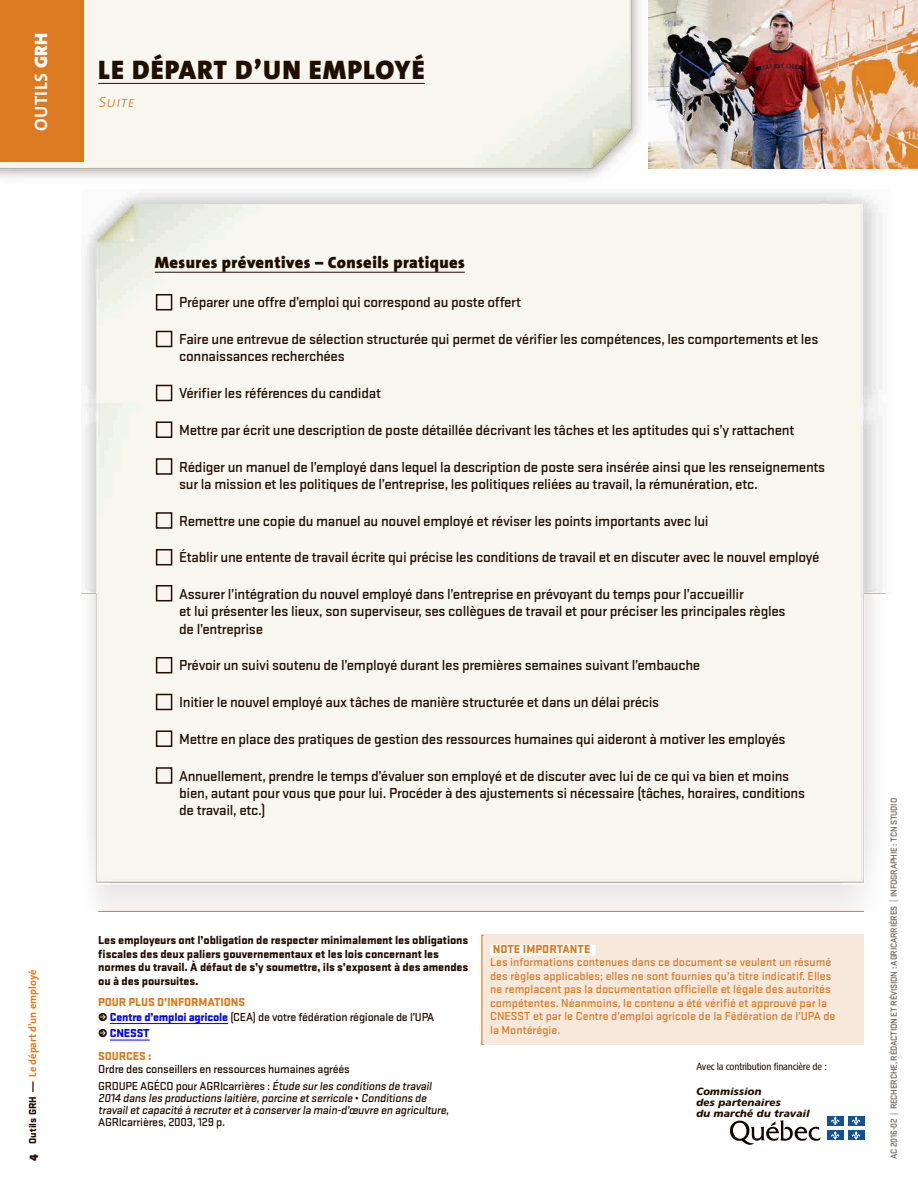
<style>
.page{position:relative;width:918px;height:1188px;background:#fff}
.page>*{position:absolute;margin:0;border:0;box-sizing:border-box;transform-origin:0 0}
.t1{font:900 27px "The Sans";letter-spacing:.04em;color:#200e00}
.t2{font:700 18px "The Sans";letter-spacing:.015em;color:#fff}
.t3{font:900 16.5px "The Sans";letter-spacing:.025em;color:#200e00}
.t4{font:500 15px/17.2px "Stratum 1";letter-spacing:-.02em;color:#200e00}
.t5{font:italic 15px "The Sans Light Caps";color:#dc7a21}
.t6{font:500 12px/12px "Stratum 1";letter-spacing:-.02em;color:#200e00}
.t7{font:500 12px/13.5px "Stratum 1";color:#dc7a21}
.t8{font:900 12px/13.5px "Stratum 1";letter-spacing:-.01em;color:#200e00}
.t9{font:900 12px/22.5px "Stratum 1";letter-spacing:-.01em;color:#dc7a21}
.t10{font:10.5px/11.4px "Chaloult Gras Italique";color:#200e00}
.t11{font:10.5px "Chaloult Cond";letter-spacing:-.02em;color:#200e00}
.t12{font:700 10.5px "The Sans";color:#dc7a21}
.t13{font:500 9px "Stratum 1";letter-spacing:-.02em;color:#625d58}
.s1{font-weight:900}
.s2{font-weight:900;font-size:12px;color:#200e00}
.s3{font-family:"Stratum 1";font-weight:900;color:#200e00}
.s4{color:#200e00}
.s5{font-weight:900;color:#dc7a21}
.s6{font-weight:900;color:#00f}
.s7{font-weight:500;color:#200e00}
.s8{color:#00f}
</style>
<div class="page">
<div style="left:481px;top:935px;width:383px;height:110px;background:#f6e8da"></div>
<svg style="left:481px;top:935px;width:3px;height:110px"></svg>
<hr style="left:110px;top:1023px;width:118px;height:1px;background:#00f">
<hr style="left:110px;top:1040px;width:40px;height:1px;background:#00f">
<div style="left:490px;top:945px;width:106px;height:10px;background:#fff"></div>
<hr style="left:98px;top:911px;width:766px;height:1px;background:#dc7a21">
<svg style="left:730px;top:1120px;width:91px;height:25px"></svg>
<div style="left:827px;top:1116px;width:16px;height:10px;background:#105298"></div>
<svg style="left:831px;top:1116px;width:9px;height:9px"></svg>
<div style="left:848px;top:1116px;width:16px;height:10px;background:#105298"></div>
<svg style="left:852px;top:1116px;width:8px;height:9px"></svg>
<div style="left:827px;top:1130px;width:16px;height:10px;background:#105298"></div>
<svg style="left:831px;top:1131px;width:9px;height:9px"></svg>
<div style="left:848px;top:1130px;width:16px;height:10px;background:#105298"></div>
<svg style="left:852px;top:1131px;width:8px;height:9px"></svg>
<img style="left:0;top:0;width:641px;height:178px">
<hr style="left:98px;top:83px;width:327px;height:1px;background:#200e00">
<div style="left:0;top:0;width:83px;height:162px;background:#dc7a21"></div>
<img style="left:648px;top:0;width:270px;height:169px">
<hr style="left:155px;top:272px;width:310px;height:1px;background:#200e00">
<div style="left:156px;top:294px;width:16px;height:16px;border:2px solid #200e00"></div>
<div style="left:156px;top:331px;width:16px;height:16px;border:2px solid #200e00"></div>
<div style="left:156px;top:385px;width:16px;height:16px;border:2px solid #200e00"></div>
<div style="left:156px;top:421px;width:16px;height:17px;border:2px solid #200e00"></div>
<div style="left:156px;top:458px;width:16px;height:17px;border:2px solid #200e00"></div>
<div style="left:156px;top:512px;width:16px;height:17px;border:2px solid #200e00"></div>
<div style="left:156px;top:549px;width:16px;height:16px;border:2px solid #200e00"></div>
<div style="left:156px;top:585px;width:16px;height:16px;border:2px solid #200e00"></div>
<div style="left:156px;top:657px;width:16px;height:16px;border:2px solid #200e00"></div>
<div style="left:156px;top:694px;width:16px;height:16px;border:2px solid #200e00"></div>
<div style="left:156px;top:730px;width:16px;height:17px;border:2px solid #200e00"></div>
<div style="left:156px;top:767px;width:16px;height:17px;border:2px solid #200e00"></div>
<p class="t2" style="left:26px;top:131px;width:99px;rotate:-90deg">OUTILS <span class="s1">GRH</span></p>
<p class="t12" style="left:24px;top:1161px;width:193px;rotate:-90deg"><span class="s2">4</span> <span class="s3">Outils GRH</span> <span class="s4">—</span> Le départ d’un employé</p>
<h1 class="t1" style="left:98px;top:47px;width:328px">LE DÉPART D’UN EMPLOYÉ</h1>
<p class="t5" style="left:98px;top:90px;width:41px">Suite</p>
<p class="t3" style="left:155px;top:248px;width:312px">Mesures préventives – Conseils pratiques</p>
<p class="t4" style="left:179px;top:294px;width:344px">Préparer une offre d’emploi qui correspond au poste offert</p>
<p class="t4" style="left:179px;top:331px;width:641px">Faire une entrevue de sélection structurée qui permet de vérifier les compétences, les comportements et les connaissances recherchées</p>
<p class="t4" style="left:179px;top:385px;width:203px">Vérifier les références du candidat</p>
<p class="t4" style="left:179px;top:421px;width:617px">Mettre par écrit une description de poste détaillée décrivant les tâches et les aptitudes qui s’y rattachent</p>
<p class="t4" style="left:179px;top:458px;width:648px">Rédiger un manuel de l’employé dans lequel la description de poste sera insérée ainsi que les renseignements sur la mission et les politiques de l’entreprise, les politiques reliées au travail, la rémunération, etc.</p>
<p class="t4" style="left:179px;top:512px;width:531px">Remettre une copie du manuel au nouvel employé et réviser les points importants avec lui</p>
<p class="t4" style="left:179px;top:549px;width:642px">Établir une entente de travail écrite qui précise les conditions de travail et en discuter avec le nouvel employé</p>
<p class="t4" style="left:179px;top:586px;width:608px">Assurer l’intégration du nouvel employé dans l’entreprise en prévoyant du temps pour l’accueillir<br>et lui présenter les lieux, son superviseur, ses collègues de travail et pour préciser les principales règles de l’entreprise</p>
<p class="t4" style="left:179px;top:657px;width:523px">Prévoir un suivi soutenu de l’employé durant les premières semaines suivant l’embauche</p>
<p class="t4" style="left:179px;top:694px;width:482px">Initier le nouvel employé aux tâches de manière structurée et dans un délai précis</p>
<p class="t4" style="left:179px;top:730px;width:608px">Mettre en place des pratiques de gestion des ressources humaines qui aideront à motiver les employés</p>
<p class="t4" style="left:179px;top:767px;width:627px">Annuellement, prendre le temps d’évaluer son employé et de discuter avec lui de ce qui va bien et moins bien, autant pour vous que pour lui. Procéder à des ajustements si nécessaire (tâches, horaires, conditions de travail, etc.)</p>
<p class="t8" style="left:98px;top:933px;width:372px">Les employeurs ont l’obligation de respecter minimalement les obligations fiscales des deux paliers gouvernementaux et les lois concernant les normes du travail. À défaut de s’y soumettre, ils s’exposent à des amendes ou à des poursuites.</p>
<p class="t6" style="left:98px;top:994px;width:338px;line-height:15px"><span class="s5">POUR PLUS D’INFORMATIONS<br></span>∞ <span class="s6">Centre d’emploi agricole</span> (CEA) de votre fédération régionale de l’UPA</p>
<p class="t9" style="left:98px;top:1022px;width:55px"><span class="s7">∞</span> <span class="s8">CNESST<br></span>SOURCES :</p>
<p class="t6" style="left:98px;top:1060px;width:337px;line-height:17.2px">Ordre des conseillers en ressources humaines agréés<br>GROUPE AGÉCO pour AGRIcarrières : Étude surles conditions de travail</p>
<p class="t6" style="left:98px;top:1092px;width:352px">2014 dans les productions laitière,porcine etserricole • Conditions de travailetcapacité à recruteretà conserverla main-d’œuvre en agriculture,<br>AGRIcarrières, 2003, 129 p.</p>
<p class="t9" style="left:493px;top:938px;width:99px">NOTE IMPORTANTE</p>
<p class="t7" style="left:490px;top:956px;width:347px">Les informations contenues dans ce document se veulent un résumé des règles applicables; elles ne sont fournies qu’à titre indicatif. Elles ne remplacent pas la documentation officielle et légale des autorités compétentes. Néanmoins, le contenu a été vérifié et approuvé par la CNESST et par le Centre d’emploi agricole de la Fédération de l’UPA de la Montérégie.</p>
<p class="t11" style="left:696px;top:1059px;width:132px">Avec la contribution financière de :</p>
<p class="t10" style="left:696px;top:1085px;width:115px">Commission<br>des partenaires<br>du marché du travail</p>
<p class="t13" style="left:889px;top:1159px;width:363px;rotate:-90deg">AC 2016-02 | RECHERCHE, RÉDACTION ET RÉVISION : AGRICARRIÈRES | INFOGRAPHIE : TCN STUDIO</p>
</div>
